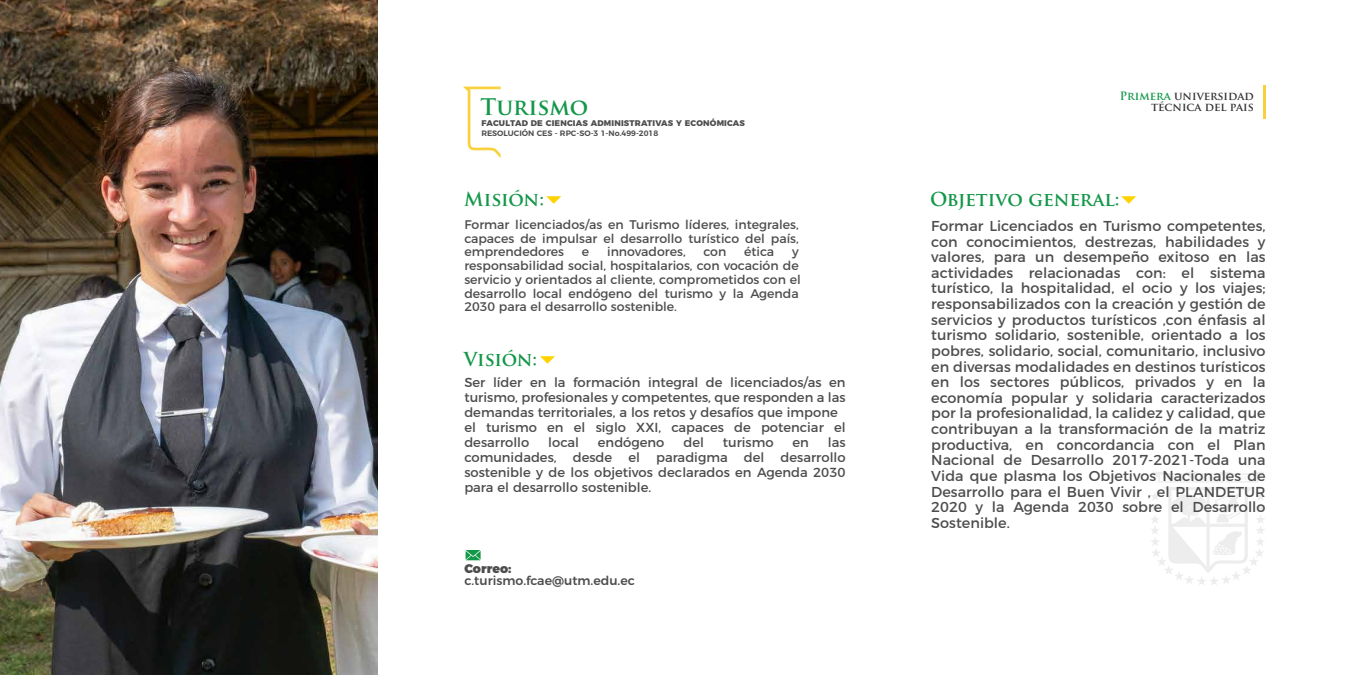
<style>
.page{position:relative;width:1350px;height:675px;background:#fff}
.page>*{position:absolute;margin:0;border:0;box-sizing:border-box;transform-origin:0 0}
.t1{font:700 22.38px "Trajan Pro";letter-spacing:-.005em;color:#139749}
.t2{font:700 18.75px "Trajan Pro";color:#139749}
.t3{font:14.38px/15.6px "Montserrat";letter-spacing:.005em;color:#4d4d4d;text-align:justify}
.t4{font:13.12px/15px "Montserrat";color:#4d4d4d}
.t5{font:12.5px/13.8px "Montserrat";color:#4d4d4d;text-align:justify}
.t6{font:500 12.5px "Montserrat";color:#4d4d4d}
.t7{font:900 12.5px "Montserrat";color:#4d4d4d}
.t8{font:700 11.25px/10.6px "Trajan Pro";color:#333;text-align:right}
.t9{font:800 8.25px "Montserrat";letter-spacing:.025em;color:#4d4d4d}
.t10{font:600 7.88px "Montserrat";color:#4d4d4d}
.s1{color:#139749}
</style>
<div class="page">
<img style="left:0;top:0;width:378px;height:675px">
<svg style="left:546px;top:196px;width:15px;height:8px"></svg>
<svg style="left:1121px;top:196px;width:15px;height:8px"></svg>
<svg style="left:540px;top:356px;width:15px;height:8px"></svg>
<svg style="left:466px;top:550px;width:15px;height:10px"></svg>
<svg style="left:1151px;top:472px;width:114px;height:113px"></svg>
<svg style="left:463px;top:87px;width:38px;height:71px"></svg>
<hr style="left:1263px;top:85px;width:3px;height:33px;background:#f8d13d">
<h1 class="t1" style="left:481px;top:93px;width:109px">Turismo</h1>
<p class="t10" style="left:481px;top:127px;width:178px">RESOLUCIÓN CES - RPC-SO-3 1-No.499-2018</p>
<p class="t9" style="left:482px;top:116px;width:265px">FACULTAD DE CIENCIAS ADMINISTRATIVAS Y ECONÓMICAS</p>
<h2 class="t2" style="left:464px;top:188px;width:81px">Misión:</h2>
<p class="t5" style="left:464px;top:217px;width:336px">Formar licenciados/as en Turismo líderes, integrales, capaces de impulsar el desarrollo turístico del país, emprendedores</p>
<p class="t5" style="left:582px;top:244px;width:9px">e</p>
<p class="t5" style="left:607px;top:244px;width:80px">innovadores,</p>
<p class="t5" style="left:704px;top:244px;width:24px">con</p>
<p class="t5" style="left:744px;top:244px;width:32px">ética</p>
<p class="t5" style="left:464px;top:244px;width:338px;text-align:left;text-indent:328px">y responsabilidad social, hospitalarios, con vocación de servicio y orientados al cliente, comprometidos con el desarrollo local endógeno del turismo y la Agenda 2030 para el desarrollo sostenible.</p>
<h2 class="t2" style="left:464px;top:347px;width:75px">Visión:</h2>
<p class="t4" style="left:464px;top:374px;width:383px">Ser líder en la formación integral de licenciados/as en turismo, profesionales y competentes, que responden a las demandas territoriales, a los retos y desafíos que impone el turismo en el siglo XXI, capaces de potenciar el desarrollo</p>
<p class="t4" style="left:548px;top:434px;width:32px">local</p>
<p class="t4" style="left:598px;top:434px;width:68px">endógeno</p>
<p class="t4" style="left:683px;top:434px;width:22px">del</p>
<p class="t4" style="left:723px;top:434px;width:52px">turismo</p>
<p class="t4" style="left:793px;top:434px;width:18px">en</p>
<p class="t4" style="left:464px;top:434px;width:383px;text-align:justify;text-indent:364px">las comunidades, desde el paradigma del desarrollo sostenible y de los objetivos declarados en Agenda 2030 para el desarrollo sostenible.</p>
<p class="t7" style="left:464px;top:558px;width:49px">Correo:</p>
<p class="t6" style="left:464px;top:570px;width:172px">c.turismo.fcae@utm.edu.ec</p>
<p class="t8" style="left:1120px;top:91px;width:136px"><span class="s1">Primera</span> universidad técnica del pais</p>
<h2 class="t2" style="left:930px;top:188px;width:191px">Objetivo general:</h2>
<p class="t3" style="left:931px;top:217px;width:336px">Formar Licenciados en Turismo competentes, con conocimientos, destrezas, habilidades y valores, para un desempeño exitoso en las actividades relacionadas con: el sistema turístico, la hospitalidad, el ocio y los viajes; responsabilizados con la creación y gestión de servicios y productos turísticos ,con énfasis al turismo solidario, sostenible, orientado a los pobres, solidario, social, comunitario, inclusivo en diversas modalidades en destinos turísticos en los sectores públicos, privados y en la economía popular y solidaria caracterizados por la profesionalidad, la calidez y calidad, que contribuyan a la transformación de la matriz productiva, en concordancia con el Plan Nacional de Desarrollo 2017-2021-Toda una Vida que plasma los Objetivos Nacionales de Desarrollo para el Buen Vivir , el PLANDETUR 2020 y la Agenda 2030 sobre el Desarrollo Sostenible.</p>
</div>
